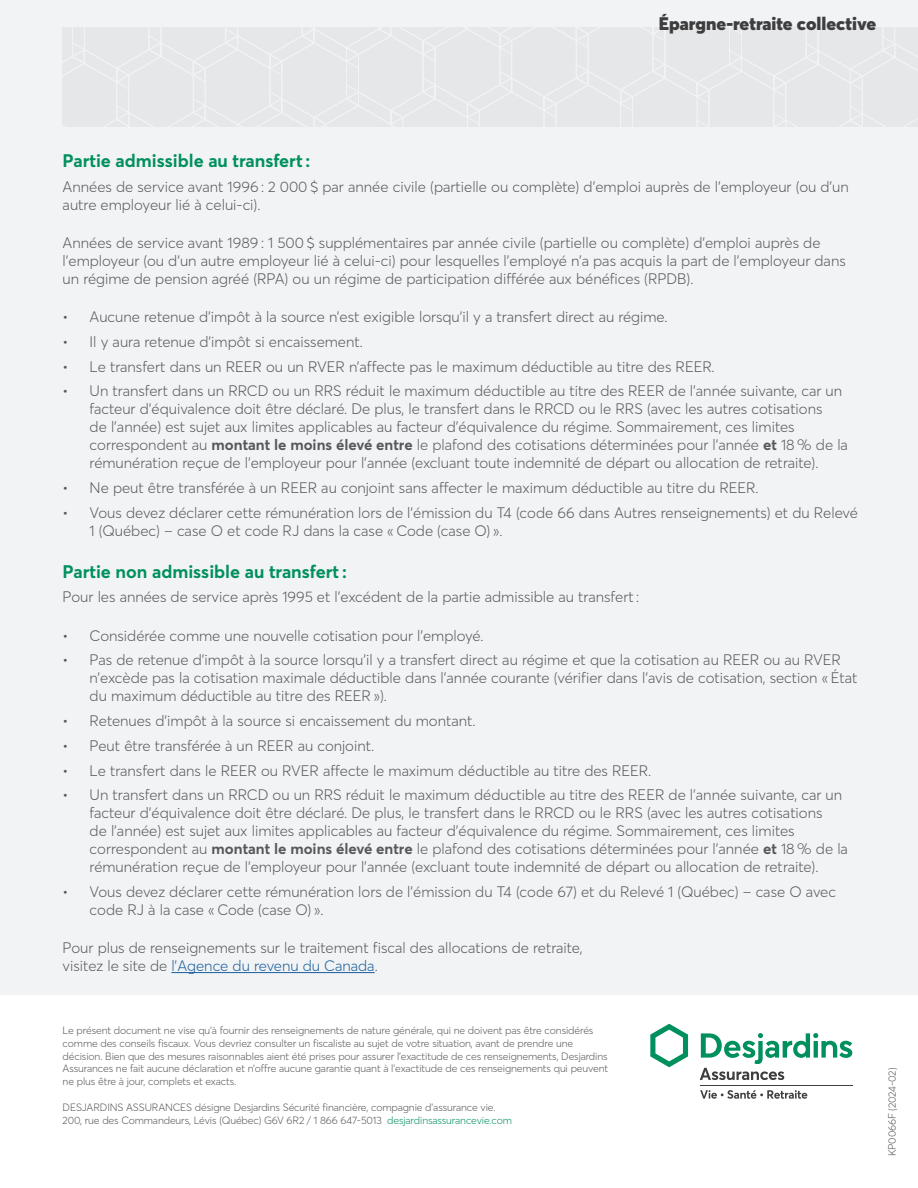
<style>
.page{position:relative;width:918px;height:1188px;background:#fff}
.page>*{position:absolute;margin:0;border:0;box-sizing:border-box;transform-origin:0 0}
.t1{font:700 18px "Desjardins Sans";color:#00905d}
.t2{font:900 18px "Desjardins Sans";color:#3e3e3f}
.t3{font:300 15px/18px "Desjardins Sans";color:#57585a}
.t4{font:300 10.5px/12.6px "Desjardins Sans";letter-spacing:-.01em;color:#57585a}
.s1{font-weight:700}
.s2{color:#175d9e}
.s3{color:#00905d}
</style>
<div class="page">
<div style="left:0;top:0;width:918px;height:995px;background:#f2f3f4"></div>
<div style="left:63px;top:27px;width:855px;height:100px;background:#e6e7e9"></div>
<svg style="left:700px;top:1090px;width:107px;height:9px"></svg>
<hr style="left:700px;top:1085px;width:152px;height:1px;background:#3e3e3f">
<svg style="left:650px;top:1024px;width:38px;height:43px"></svg>
<svg style="left:700px;top:1033px;width:152px;height:47px"></svg>
<hr style="left:171px;top:972px;width:204px;height:1px;background:#175d9e">
<p class="t2" style="left:659px;top:12px;width:219px">Épargne-retraite collective</p>
<h2 class="t1" style="left:63px;top:149px;width:249px">Partie admissible au transfert :</h2>
<p class="t3" style="left:63px;top:177px;width:788px">Années de service avant 1996 : 2 000 $ par année civile (partielle ou complète) d’emploi auprès de l’employeur (ou d’un autre employeur lié à celui-ci).</p>
<p class="t3" style="left:63px;top:234px;width:785px">Années de service avant 1989 : 1 500 $ supplémentaires par année civile (partielle ou complète) d’emploi auprès de l’employeur (ou d’un autre employeur lié à celui-ci) pour lesquelles l’employé n’a pas acquis la part de l’employeur dans un régime de pension agréé (RPA) ou un régime de participation différée aux bénéfices (RPDB).</p>
<p class="t3" style="left:63px;top:308px;width:606px">• Aucune retenue d’impôt à la source n’est exigible lorsqu’il y a transfert direct au régime.</p>
<p class="t3" style="left:63px;top:333px;width:302px">• Il y aura retenue d’impôt si encaissement.</p>
<p class="t3" style="left:63px;top:357px;width:654px">• Le transfert dans un REER ou un RVER n’affecte pas le maximum déductible au titre des REER.</p>
<p class="t3" style="left:90px;top:382px;width:760px;text-indent:-27px">• Un transfert dans un RRCD ou un RRS réduit le maximum déductible au titre des REER de l’année suivante, car un facteur d’équivalence doit être déclaré. De plus, le transfert dans le RRCD ou le RRS (avec les autres cotisations<br>de l’année) est sujet aux limites applicables au facteur d’équivalence du régime. Sommairement, ces limites correspondent au <span class="s1">montant le moins élevé entre</span> le plafond des cotisations déterminées pour l’année <span class="s1">et</span> 18 % de la rémunération reçue de l’employeur pour l’année (excluant toute indemnité de départ ou allocation de retraite).</p>
<p class="t3" style="left:63px;top:479px;width:697px">• Ne peut être transférée à un REER au conjoint sans affecter le maximum déductible au titre du REER.</p>
<p class="t3" style="left:90px;top:504px;width:770px;text-indent:-27px">• Vous devez déclarer cette rémunération lors de l’émission du T4 (code 66 dans Autres renseignements) et du Relevé<br>1 (Québec) – case O et code RJ dans la case « Code (case O) ».</p>
<h2 class="t1" style="left:63px;top:560px;width:286px">Partie non admissible au transfert :</h2>
<p class="t3" style="left:63px;top:588px;width:578px">Pour les années de service après 1995 et l’excédent de la partie admissible au transfert :</p>
<p class="t3" style="left:63px;top:626px;width:422px">• Considérée comme une nouvelle cotisation pour l’employé.</p>
<p class="t3" style="left:90px;top:651px;width:769px;text-indent:-27px">• Pas de retenue d’impôt à la source lorsqu’il y a transfert direct au régime et que la cotisation au REER ou au RVER n’excède pas la cotisation maximale déductible dans l’année courante (vérifier dans l’avis de cotisation, section « État du maximum déductible au titre des REER »).</p>
<p class="t3" style="left:63px;top:712px;width:414px">• Retenues d’impôt à la source si encaissement du montant.</p>
<p class="t3" style="left:63px;top:737px;width:313px">• Peut être transférée à un REER au conjoint.</p>
<p class="t3" style="left:63px;top:761px;width:590px">• Le transfert dans le REER ou RVER affecte le maximum déductible au titre des REER.</p>
<p class="t3" style="left:90px;top:786px;width:760px;text-indent:-27px">• Un transfert dans un RRCD ou un RRS réduit le maximum déductible au titre des REER de l’année suivante, car un facteur d’équivalence doit être déclaré. De plus, le transfert dans le RRCD ou le RRS (avec les autres cotisations<br>de l’année) est sujet aux limites applicables au facteur d’équivalence du régime. Sommairement, ces limites correspondent au <span class="s1">montant le moins élevé entre</span> le plafond des cotisations déterminées pour l’année <span class="s1">et</span> 18 % de la rémunération reçue de l’employeur pour l’année (excluant toute indemnité de départ ou allocation de retraite).</p>
<p class="t3" style="left:90px;top:883px;width:748px;text-indent:-27px">• Vous devez déclarer cette rémunération lors de l’émission du T4 (code 67) et du Relevé 1 (Québec) – case O avec code RJ à la case « Code (case O) ».</p>
<p class="t3" style="left:63px;top:939px;width:522px">Pour plus de renseignements sur le traitement fiscal des allocations de retraite, visitez le site de <span class="s2">l’Agence du revenu du Canada</span>.</p>
<p class="t4" style="left:63px;top:1024px;width:547px">Le présent document ne vise qu’à fournir des renseignements de nature générale, qui ne doivent pas être considérés comme des conseils fiscaux. Vous devriez consulter un fiscaliste au sujet de votre situation, avant de prendre une décision. Bien que des mesures raisonnables aient été prises pour assurer l’exactitude de ces renseignements, Desjardins Assurances ne fait aucune déclaration et n’offre aucune garantie quant à l’exactitude de ces renseignements qui peuvent ne plus être à jour, complets et exacts.</p>
<p class="t4" style="left:63px;top:1101px;width:451px">DESJARDINS ASSURANCES désigne Desjardins Sécurité financière, compagnie d’assurance vie.<br>200, rue des Commandeurs, Lévis (Québec) G6V 6R2 / 1 866 647-5013 <span class="s3">desjardinsassurancevie.com</span></p>
<p class="t4" style="left:886px;top:1156px;width:90px;rotate:-90deg">KP0066F (2024-02)</p>
</div>
